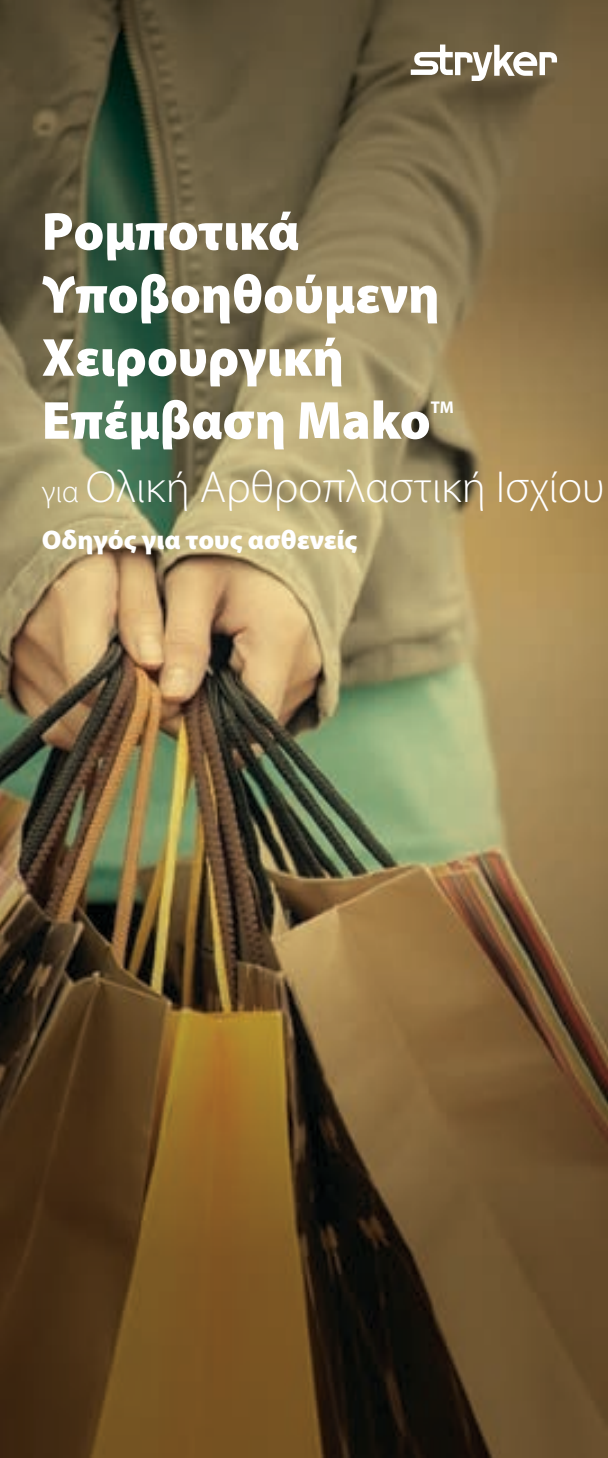
<style>
.page{position:relative;width:608px;height:1458px;background:#fff}
.page>*{position:absolute;margin:0;border:0;box-sizing:border-box;transform-origin:0 0}
.t1{font:900 54px/63px "Myriad Pro";color:#fff}
.t2{font:300 45px "Myriad Pro";color:#fff}
.t3{font:900 27px "Myriad Pro";color:#fff}
.t4{font:700 17.1px "Myriad Pro";color:#fff}
.s1{font-size:31.5px}
</style>
<div class="page">
<img style="left:0;top:0;width:608px;height:1458px">
<svg style="left:410px;top:45px;width:147px;height:36px"></svg>
<p class="t1" style="left:42px;top:198px;width:399px">Ρομποτικά<br>Υποβοηθούμενη<br>Χειρουργική<br>Επέμβαση Mako</p>
<p class="t4" style="left:430px;top:396px;width:24px">TM</p>
<p class="t2" style="left:42px;top:460px;width:564px"><span class="s1">για</span> Ολική Αρθροπλαστική Ισχίου</p>
<p class="t3" style="left:42px;top:522px;width:317px">Οδηγός για τους ασθενείς</p>
</div>
